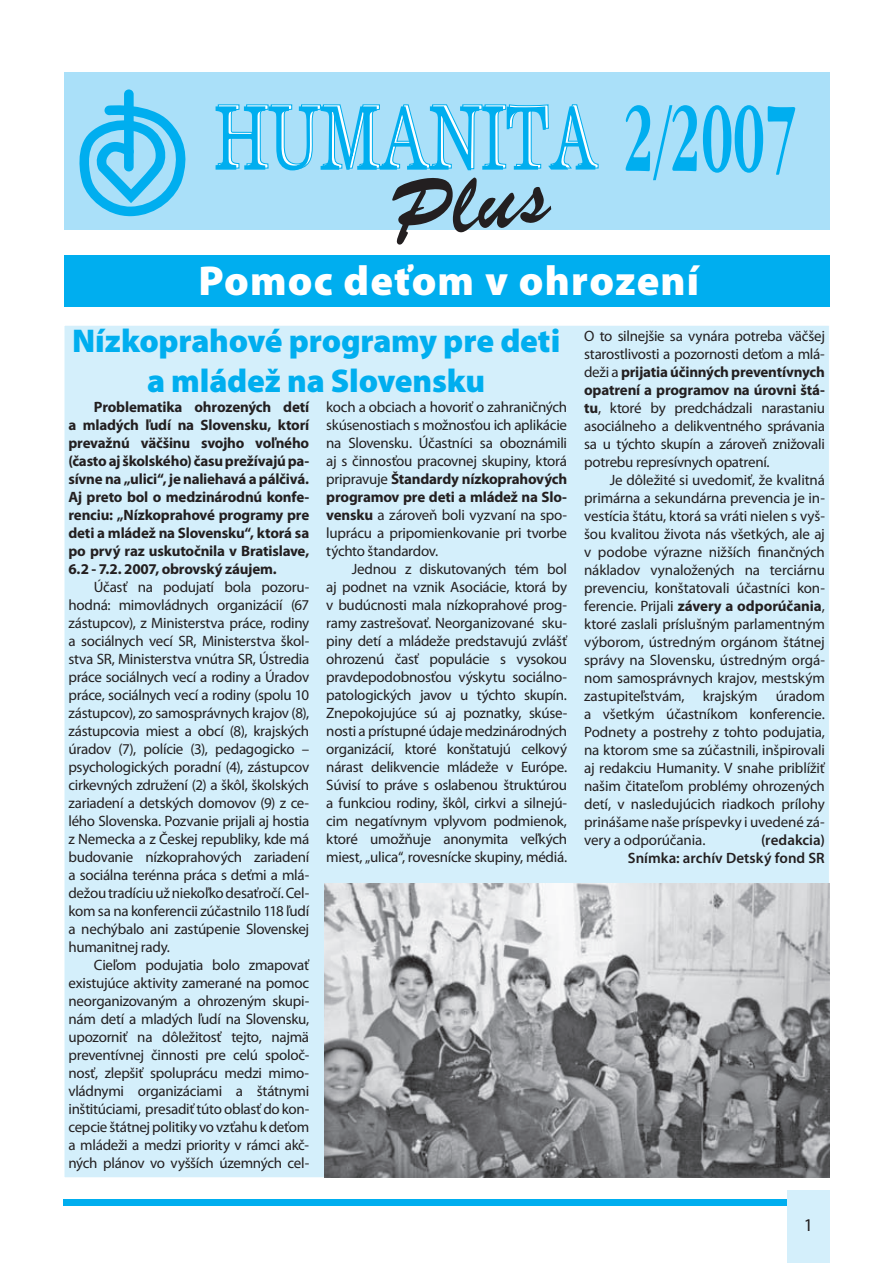
<style>
.page{position:relative;width:893px;height:1263px;background:#fff}
.page>*{position:absolute;margin:0;border:0;box-sizing:border-box;transform-origin:0 0}
.t1{font:101.25px "Applegaramond CS Bold";color:#00aeef;scale:.67 1}
.t2{font:900 42px "Myriad Pro";letter-spacing:.03em;color:#fff}
.t3{font:900 33px/40.5px "Myriad Pro";letter-spacing:-.005em;color:#00aeef;text-align:center}
.t4{font:18px "Myriad Pro";color:#231f20}
.t5{font:15px/18px "Myriad Pro";letter-spacing:-.02em;color:#231f20;text-align:justify}
.t6{font:700 15px/18px "Myriad Pro";letter-spacing:-.015em;color:#231f20;text-align:justify}
.t7{font:600 15px/18px "Myriad Pro";color:#231f20;text-align:right}
.s1{font-weight:700}
</style>
<div class="page">
<div style="left:64px;top:72px;width:765px;height:158px;background:#aae0f9"></div>
<div style="left:124px;top:89px;width:10px;height:82px;background:#00aeef;border-radius:5px"></div>
<svg style="left:79px;top:102px;width:107px;height:115px"></svg>
<svg style="left:215px;top:104px;width:383px;height:203px"></svg>
<div style="left:64px;top:1199px;width:723px;height:7px;background:#00aeef"></div>
<div style="left:787px;top:1191px;width:42px;height:72px;background:#d4effb"></div>
<div style="left:64px;top:325px;width:765px;height:853px;background:#d4effb"></div>
<div style="left:64px;top:255px;width:765px;height:51px;background:#00aeef"></div>
<img style="left:325px;top:883px;width:504px;height:295px">
<h1 class="t1" style="left:622px;top:79px;width:261px">2/2007</h1>
<h2 class="t2" style="left:198px;top:265px;width:502px">Pomoc deťom v ohrození</h2>
<h3 class="t3" style="left:72px;top:324px;width:490px">Nízkoprahové programy pre deti a mládež na Slovensku</h3>
<p class="t5" style="left:584px;top:328px;width:242px">O to silnejšie sa vynára potreba väčšej starostlivosti a pozornosti deťom a mlá&shy;deži a <span class="s1">prijatia účinných preventívnych opatrení a programov na úrovni štá&shy;tu</span>, ktoré by predchádzali narastaniu asociálneho a delikventného správania sa u týchto skupín a zároveň znižovali potrebu represívnych opatrení.</p>
<p class="t5" style="left:584px;top:472px;width:242px;text-indent:26px">Je dôležité si uvedomiť, že kvalitná primárna a sekundárna prevencia je in&shy;vestícia štátu, ktorá sa vráti nielen s vyš&shy;šou kvalitou života nás všetkých, ale aj v podobe výrazne nižších finančných nákladov vynaložených na terciárnu prevenciu, konštatovali účastníci kon&shy;ferencie. Prijali <span class="s1">závery a odporúčania</span>, ktoré zaslali príslušným parlamentným výborom, ústredným orgánom štátnej správy na Slovensku, ústredným orgá&shy;nom samosprávnych krajov, mestským zastupiteľstvám, krajským úradom a všetkým účastníkom konferencie.<br>Podnety a postrehy z tohto podujatia, na ktorom sme sa zúčastnili, inšpirovali aj redakciu Humanity. V snahe priblížiť našim čitateľom problémy ohrozených detí, v nasledujúcich riadkoch prílohy prinášame naše príspevky i uvedené zá&shy;very a odporúčania.</p>
<p class="t5" style="left:326px;top:400px;width:242px">koch a obciach a hovoriť o zahraničných skúsenostiach s možnosťou ich aplikácie na Slovensku. Účastníci sa oboznámili aj s činnosťou pracovnej skupiny, ktorá pripravuje <span class="s1">Štandardy nízkoprahových programov pre deti a mládež na Slo&shy;vensku</span> a zároveň boli vyzvaní na spo&shy;luprácu a pripomienkovanie pri tvorbe týchto štandardov.</p>
<p class="t5" style="left:326px;top:562px;width:242px;text-indent:26px">Jednou z diskutovaných tém bol aj podnet na vznik Asociácie, ktorá by v budúcnosti mala nízkoprahové prog&shy;ramy zastrešovať. Neorganizované sku&shy;piny detí a mládeže predstavujú zvlášť ohrozenú časť populácie s vysokou pravdepodobnosťou výskytu sociálno&shy;patologických javov u týchto skupín.<br>Znepokojujúce sú aj poznatky, skúse&shy;nosti a prístupné údaje medzinárodných organizácií, ktoré konštatujú celkový nárast delikvencie mládeže v Európe.<br>Súvisí to práve s oslabenou štruktúrou a funkciou rodiny, škôl, cirkvi a silnejú&shy;cim negatívnym vplyvom podmienok, ktoré umožňuje anonymita veľkých miest, „ulica“, rovesnícke skupiny, médiá.</p>
<p class="t6" style="left:68px;top:400px;width:242px;text-indent:26px">Problematika ohrozených detí a mladých ľudí na Slovensku, ktorí prevažnú väčšinu svojho voľného (často aj školského) času prežívajú pa&shy;sívne na „ulici“, je naliehavá a pálčivá.<br>Aj preto bol o medzinárodnú konfe&shy;renciu: „Nízkoprahové programy pre deti a mládež na Slovensku“, ktorá sa po prvý raz uskutočnila v Bratislave, 6.2 - 7.2. 2007, obrovský záujem.</p>
<p class="t5" style="left:68px;top:580px;width:242px;text-indent:26px">Účasť na podujatí bola pozoru&shy;hodná: mimovládnych organizácií (67 zástupcov), z Ministerstva práce, rodiny a sociálnych vecí SR, Ministerstva škol&shy;stva SR, Ministerstva vnútra SR, Ústredia práce sociálnych vecí a rodiny a Úradov práce, sociálnych vecí a rodiny (spolu 10 zástupcov), zo samosprávnych krajov (8), zástupcovia miest a obcí (8), krajských úradov (7), polície (3), pedagogicko – psychologických poradní (4), zástupcov cirkevných združení (2) a škôl, školských zariadení a detských domovov (9) z ce&shy;lého Slovenska. Pozvanie prijali aj hostia z Nemecka a z Českej republiky, kde má budovanie nízkoprahových zariadení a sociálna terénna práca s deťmi a mlá&shy;dežou tradíciu už niekoľko desaťročí. Cel&shy;kom sa na konferencii zúčastnilo 118 ľudí a nechýbalo ani zastúpenie Slovenskej humanitnej rady.</p>
<p class="t5" style="left:68px;top:958px;width:242px;text-indent:26px">Cieľom podujatia bolo zmapovať existujúce aktivity zamerané na pomoc neorganizovaným a ohrozeným skupi&shy;nám detí a mladých ľudí na Slovensku, upozorniť na dôležitosť tejto, najmä preventívnej činnosti pre celú spoloč&shy;nosť, zlepšiť spoluprácu medzi mimo&shy;vládnymi organizáciami a štátnymi inštitúciami, presadiť túto oblasť do kon&shy;cepcie štátnej politiky vo vzťahu k deťom a mládeži a medzi priority v rámci akč&shy;ných plánov vo vyšších územných cel-</p>
<p class="t7" style="left:627px;top:832px;width:199px">(redakcia)<br>Snímka: archív Detský fond SR</p>
<p class="t4" style="left:803px;top:1218px;width:11px">1</p>
</div>
